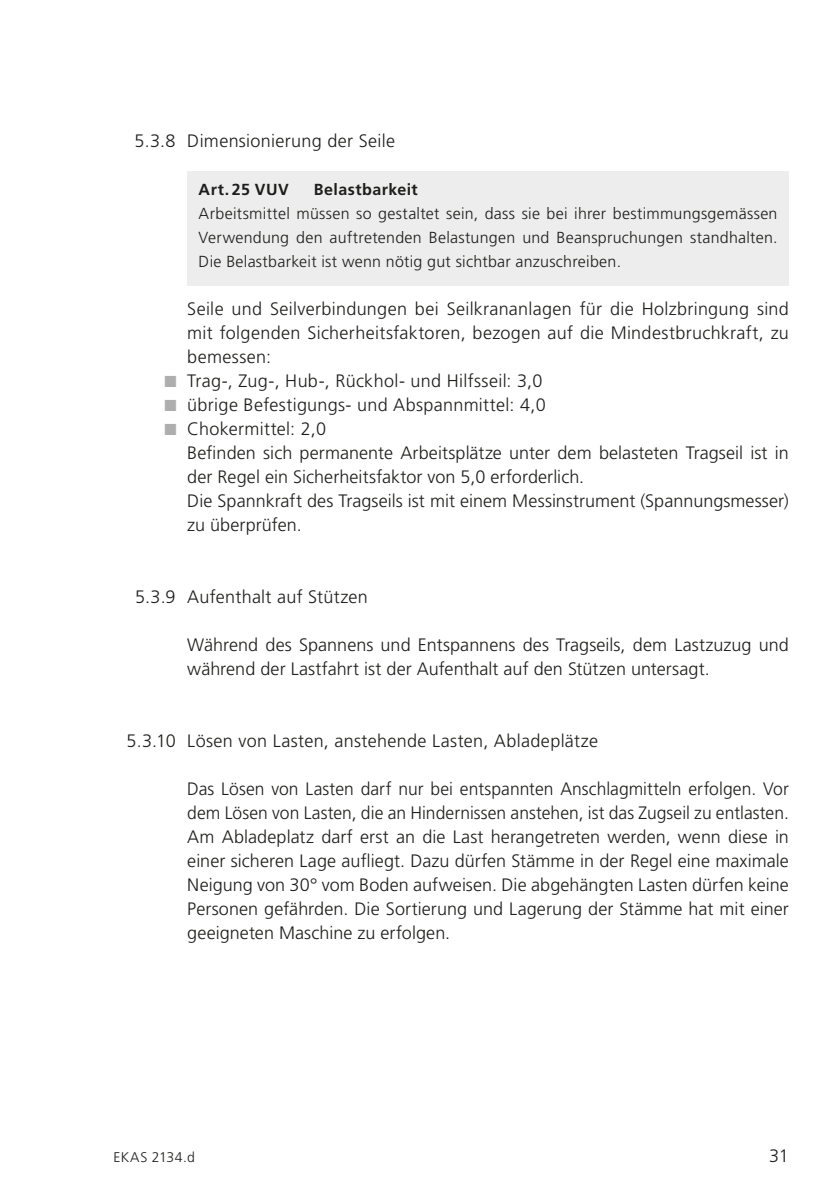
<style>
.page{position:relative;width:840px;height:1191px;background:#fff}
.page>*{position:absolute;margin:0;border:0;box-sizing:border-box;transform-origin:0 0}
.t1{font:300 18px/24px "Frutiger LT Std";letter-spacing:.005em;color:#1d1d1b;text-align:justify}
.t2{font:300 16px/24px "Frutiger LT Std";letter-spacing:.015em;color:#1d1d1b;text-align:justify}
.t3{font:700 16px "Frutiger LT Std";letter-spacing:.03em;color:#1d1d1b}
.t4{font:300 14px "Frutiger LT Std";letter-spacing:.025em;color:#1d1d1b}
.s1{color:#aeaeae}
</style>
<div class="page">
<div style="left:187px;top:171px;width:601px;height:114px;background:#ededed"></div>
<p class="t1" style="left:134px;top:129px;width:262px">5.3.8 Dimensionierung der Seile</p>
<p class="t3" style="left:198px;top:180px;width:92px">Art. 25 VUV</p>
<p class="t3" style="left:313px;top:180px;width:105px">Belastbarkeit</p>
<p class="t2" style="left:198px;top:202px;width:580px">Arbeitsmittel müssen so gestaltet sein, dass sie bei ihrer bestimmungsgemässen Verwendung den auftretenden Belastungen und Beanspruchungen standhalten.<br>Die Belastbarkeit ist wenn nötig gut sichtbar anzuschreiben.</p>
<p class="t1" style="left:187px;top:297px;width:602px">Seile und Seilverbindungen bei Seilkrananlagen für die Holzbringung sind mit folgenden Sicherheitsfaktoren, bezogen auf die Mindestbruchkraft, zu bemessen:</p>
<p class="t1" style="left:164px;top:369px;width:379px"><span class="s1">■</span> Trag-, Zug-, Hub-, Rückhol- und Hilfsseil: 3,0</p>
<p class="t1" style="left:164px;top:393px;width:382px"><span class="s1">■</span> übrige Befestigungs- und Abspannmittel: 4,0</p>
<p class="t1" style="left:187px;top:417px;width:602px;text-align:left;text-indent:-23px"><span class="s1">■</span> Chokermittel: 2,0<br>Befinden sich permanente Arbeitsplätze unter dem belasteten Tragseil ist in der Regel ein Sicherheitsfaktor von 5,0 erforderlich.<br>Die Spannkraft des Tragseils ist mit einem Messinstrument (Spannungsmesser) zu überprüfen.</p>
<p class="t1" style="left:135px;top:585px;width:234px">5.3.9 Aufenthalt auf Stützen</p>
<p class="t1" style="left:187px;top:633px;width:603px">Während des Spannens und Entspannens des Tragseils, dem Lastzuzug und während der Lastfahrt ist der Aufenthalt auf den Stützen untersagt.</p>
<p class="t1" style="left:126px;top:729px;width:473px">5.3.10 Lösen von Lasten, anstehende Lasten, Abladeplätze</p>
<p class="t1" style="left:187px;top:777px;width:603px">Das Lösen von Lasten darf nur bei entspannten Anschlagmitteln erfolgen. Vor dem Lösen von Lasten, die an Hindernissen anstehen, ist das Zugseil zu entlasten.<br>Am Abladeplatz darf erst an die Last herangetreten werden, wenn diese in einer sicheren Lage aufliegt. Dazu dürfen Stämme in der Regel eine maximale Neigung von 30° vom Boden aufweisen. Die abgehängten Lasten dürfen keine Personen gefährden. Die Sortierung und Lagerung der Stämme hat mit einer geeigneten Maschine zu erfolgen.</p>
<p class="t4" style="left:113px;top:1149px;width:83px">EKAS 2134.d</p>
<p class="t1" style="left:768px;top:1144px;width:21px">31</p>
</div>
